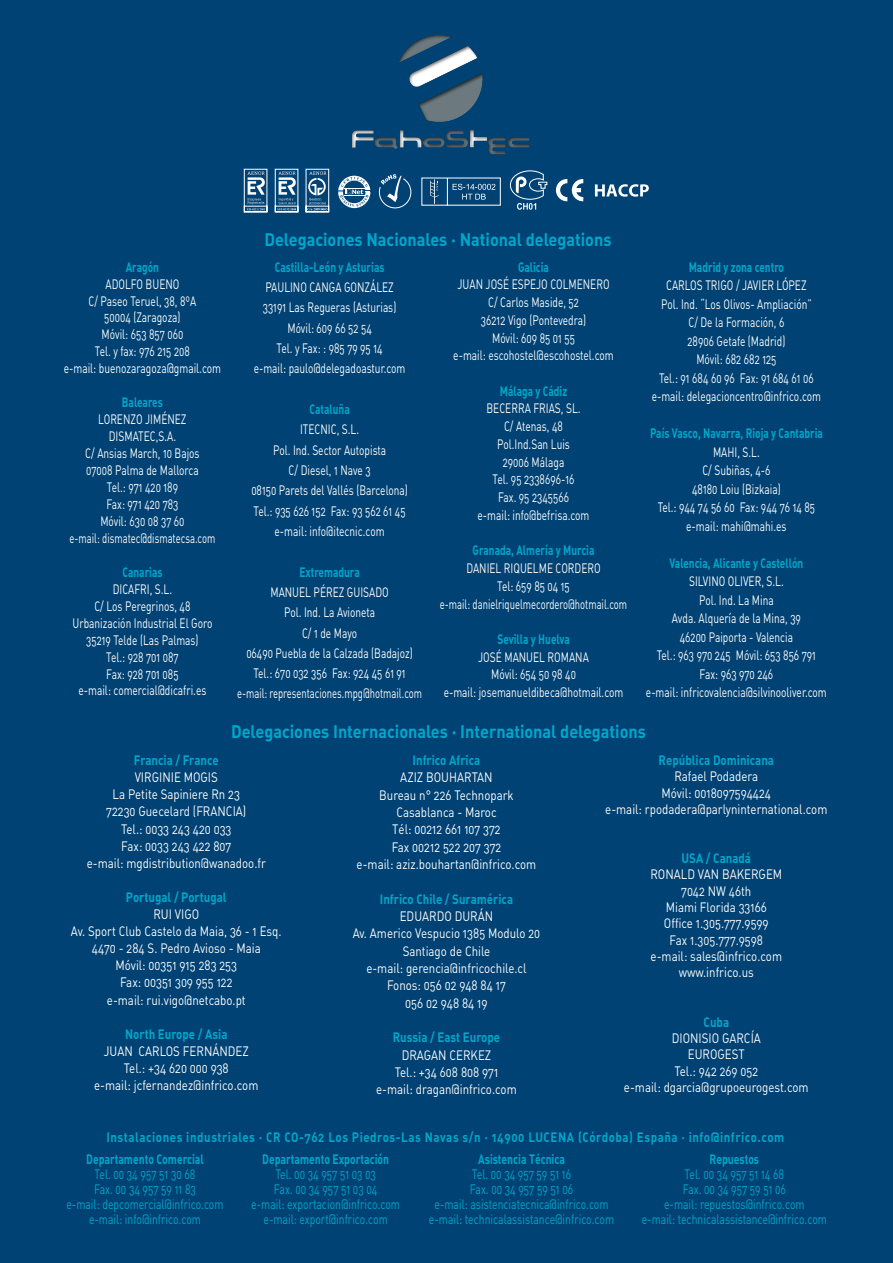
<style>
.page{position:relative;width:893px;height:1263px;background:#004274}
.page>*{position:absolute;margin:0;border:0;box-sizing:border-box;transform-origin:0 0}
.t1{font:18px "DIN Bold Alternate";color:#00a7ca;scale:.9 1}
.t2{font:13.5px/17px "DIN Regular Alternate";color:#fff;text-align:center;scale:.75 1}
.t3{font:13.5px/17.1px "DIN Regular Alternate";color:#fff;text-align:center;scale:.85 1}
.t4{font:13.5px/15px "DIN Regular Alternate";color:#00a7ca;text-align:center;scale:.77 1}
.t5{font:13.5px "DIN Bold Alternate";color:#00a7ca;scale:.75 1}
.t6{font:13.5px "DIN Bold Alternate";color:#00a7ca;scale:.85 1}
.t7{font:13.5px/22.5px "DIN Bold Alternate";letter-spacing:.05em;color:#00a7ca;scale:.85 1}
.t8{font:13.5px "DIN Bold Alternate";color:#00a7ca;scale:.77 1}
</style>
<div class="page">
<div style="left:350px;top:129px;width:180px;height:28px;background:#151616;opacity:.75"></div>
<div style="left:396px;top:34px;width:87px;height:88px;background:#151616;opacity:.75"></div>
<svg style="left:338px;top:176px;width:32px;height:32px"></svg>
<svg style="left:379px;top:174px;width:32px;height:34px"></svg>
<svg style="left:556px;top:179px;width:27px;height:22px"></svg>
<svg style="left:595px;top:184px;width:54px;height:13px"></svg>
<svg style="left:510px;top:171px;width:37px;height:39px"></svg>
<svg style="left:244px;top:169px;width:23px;height:43px"></svg>
<svg style="left:275px;top:169px;width:23px;height:43px"></svg>
<svg style="left:306px;top:169px;width:23px;height:43px"></svg>
<svg style="left:421px;top:178px;width:80px;height:28px"></svg>
<p class="t5" style="left:126px;top:258px;width:46px">Aragón</p>
<p class="t2" style="left:64px;top:275px;width:211px">ADOLFO BUENO<br>C/ Paseo Teruel, 38, 8ºA<br>50004 (Zaragoza)<br>Móvil: 653 857 060<br>Tel. y fax: 976 215 208<br>e-mail: buenozaragoza@gmail.com</p>
<p class="t5" style="left:122px;top:394px;width:56px">Baleares</p>
<p class="t2" style="left:70px;top:411px;width:196px">LORENZO JIMÉNEZ<br>DISMATEC,S.A.<br>C/ Ansias March, 10 Bajos<br>07008 Palma de Mallorca<br>Tel.: 971 420 189<br>Fax: 971 420 783<br>Móvil: 630 08 37 60<br>e-mail: dismatec@dismatecsa.com</p>
<p class="t5" style="left:122px;top:563px;width:55px">Canarias</p>
<p class="t2" style="left:73px;top:580px;width:188px">DICAFRI, S.L.<br>C/ Los Peregrinos, 48<br>Urbanización Industrial El Goro<br>35219 Telde (Las Palmas)<br>Tel.: 928 701 087<br>Fax: 928 701 085<br>e-mail: comercial@dicafri.es</p>
<h1 class="t1" style="left:264px;top:228px;width:387px">Delegaciones Nacionales · National delegations</h1>
<p class="t5" style="left:275px;top:258px;width:148px">Castilla-León y Asturias</p>
<p class="t2" style="left:254px;top:277px;width:204px;line-height:20.4px">PAULINO CANGA GONZÁLEZ<br>33191 Las Regueras (Asturias)<br>Móvil: 609 66 52 54<br>Tel. y Fax: : 985 79 95 14<br>e-mail: paulo@delegadoastur.com</p>
<p class="t5" style="left:309px;top:400px;width:55px">Cataluña</p>
<p class="t2" style="left:251px;top:419px;width:210px;line-height:20.4px">ITECNIC, S.L.<br>Pol. Ind. Sector Autopista<br>C/ Diesel, 1 Nave 3<br>08150 Parets del Vallés (Barcelona)<br>Tel.: 935 626 152 Fax: 93 562 61 45 e-mail: info@itecnic.com</p>
<p class="t5" style="left:299px;top:563px;width:82px">Extremadura</p>
<p class="t2" style="left:237px;top:582px;width:248px;line-height:20.2px">MANUEL PÉREZ GUISADO<br>Pol. Ind. La Avioneta<br>C/ 1 de Mayo<br>06490 Puebla de la Calzada (Badajoz)<br>Tel.: 670 032 356 Fax: 924 45 61 91 e-mail: representaciones.mpg@hotmail.com</p>
<p class="t5" style="left:518px;top:258px;width:43px">Galicia</p>
<p class="t2" style="left:453px;top:275px;width:215px;line-height:17.7px">JUAN JOSÉ ESPEJO COLMENERO<br>C/ Carlos Maside, 52<br>36212 Vigo (Pontevedra)<br>Móvil: 609 85 01 55<br>e-mail: escohostel@escohostel.com</p>
<p class="t5" style="left:500px;top:382px;width:91px">Málaga y Cádiz</p>
<p class="t2" style="left:478px;top:399px;width:151px;line-height:17.7px">BECERRA FRIAS, SL.<br>C/ Atenas, 48<br>Pol.Ind.San Luis<br>29006 Málaga<br>Tel. 95 2338696-16<br>Fax. 95 2345566<br>e-mail: info@befrisa.com</p>
<p class="t5" style="left:473px;top:542px;width:164px">Granada, Almería y Murcia</p>
<p class="t2" style="left:440px;top:559px;width:251px;line-height:17.7px">DANIEL RIQUELME CORDERO<br>Tel: 659 85 04 15<br>e-mail: danielriquelmecordero@hotmail.com</p>
<p class="t5" style="left:497px;top:630px;width:98px">Sevilla y Huelva</p>
<p class="t2" style="left:444px;top:648px;width:241px;line-height:17.7px">JOSÉ MANUEL ROMANA<br>Móvil: 654 50 98 40<br>e-mail: josemanueldibeca@hotmail.com</p>
<p class="t5" style="left:689px;top:258px;width:129px">Madrid y zona centro</p>
<p class="t2" style="left:652px;top:276px;width:227px;line-height:18.5px">CARLOS TRIGO / JAVIER LÓPEZ<br>Pol. Ind. “Los Olivos- Ampliación”<br>C/ De la Formación, 6<br>28906 Getafe (Madrid)<br>Móvil: 682 682 125<br>Tel.: 91 684 60 96 Fax: 91 684 61 06 e-mail: delegacioncentro@infrico.com</p>
<p class="t5" style="left:650px;top:424px;width:232px">País Vasco, Navarra, Rioja y Cantabria</p>
<p class="t2" style="left:658px;top:442px;width:212px;line-height:18.5px">MAHI, S.L.<br>C/ Subiñas, 4-6<br>48180 Loiu (Bizkaia)<br>Tel.: 944 74 56 60 Fax: 944 76 14 85 e-mail: mahi@mahi.es</p>
<p class="t5" style="left:669px;top:554px;width:180px">Valencia, Alicante y Castellón</p>
<p class="t2" style="left:646px;top:572px;width:243px;line-height:18.5px">SILVINO OLIVER, S.L.<br>Pol. Ind. La Mina<br>Avda. Alquería de la Mina, 39<br>46200 Paiporta - Valencia<br>Tel.: 963 970 245 Móvil: 653 856 791<br>Fax: 963 970 246<br>e-mail: infricovalencia@silvinooliver.com</p>
<h1 class="t1" style="left:231px;top:719px;width:462px">Delegaciones Internacionales · International delegations</h1>
<p class="t6" style="left:134px;top:751px;width:101px">Francia / France</p>
<p class="t3" style="left:87px;top:768px;width:212px">VIRGINIE MOGIS<br>La Petite Sapiniere Rn 23<br>72230 Guecelard (FRANCIA)<br>Tel.: 0033 243 420 033<br>Fax: 0033 243 422 807<br>e-mail: mgdistribution@wanadoo.fr</p>
<p class="t6" style="left:126px;top:888px;width:120px">Portugal / Portugal</p>
<p class="t3" style="left:71px;top:905px;width:249px">RUI VIGO<br>Av. Sport Club Castelo da Maia, 36 - 1 Esq.<br>4470 - 284 S. Pedro Avioso - Maia<br>Móvil: 00351 915 283 253<br>Fax: 00351 309 955 122<br>e-mail: rui.vigo@netcabo.pt</p>
<p class="t6" style="left:125px;top:1025px;width:122px">North Europe / Asia</p>
<p class="t3" style="left:94px;top:1042px;width:195px">JUAN CARLOS FERNÁNDEZ<br>Tel.: +34 620 000 938<br>e-mail: jcfernandez@infrico.com</p>
<p class="t6" style="left:413px;top:751px;width:81px">Infrico Africa</p>
<p class="t3" style="left:357px;top:768px;width:213px">AZIZ BOUHARTAN<br>Bureau n° 226 Technopark<br>Casablanca - Maroc<br>Tél: 00212 661 107 372<br>Fax 00212 522 207 372<br>e-mail: aziz.bouhartan@infrico.com</p>
<p class="t6" style="left:380px;top:890px;width:158px">Infrico Chile / Suramérica</p>
<p class="t3" style="left:353px;top:907px;width:222px">EDUARDO DURÁN<br>Av. Americo Vespucio 1385 Modulo 20<br>Santiago de Chile<br>e-mail: gerencia@infricochile.cl<br>Fonos: 056 02 948 84 17<br>056 02 948 84 19</p>
<p class="t6" style="left:393px;top:1028px;width:128px">Russia / East Europe</p>
<p class="t3" style="left:376px;top:1046px;width:167px">DRAGAN CERKEZ<br>Tel.: +34 608 808 971 e-mail: dragan@infrico.com</p>
<p class="t6" style="left:659px;top:751px;width:137px">República Dominicana</p>
<p class="t3" style="left:605px;top:768px;width:263px;line-height:16.4px">Rafael Podadera<br>Móvil: 0018097594424<br>e-mail: rpodadera@parlyninternational.com</p>
<p class="t6" style="left:681px;top:849px;width:83px">USA / Canadá</p>
<p class="t3" style="left:650px;top:866px;width:157px;line-height:16.4px">RONALD VAN BAKERGEM<br>7042 NW 46th<br>Miami Florida 33166<br>Office 1.305.777.9599<br>Fax 1.305.777.9598 e-mail: sales@infrico.com www.infrico.us</p>
<p class="t6" style="left:703px;top:1013px;width:32px">Cuba</p>
<p class="t3" style="left:624px;top:1029px;width:219px;line-height:16.4px">DIONISIO GARCÍA<br>EUROGEST<br>Tel.: 942 269 052<br>e-mail: dgarcia@grupoeurogest.com</p>
<p class="t7" style="left:86px;top:1125px;width:823px;text-indent:20px">Instalaciones industriales · CR CO-762 Los Piedros-Las Navas s/n · 14900 LUCENA (Córdoba) España · info@infrico.com<br>Departamento Comercial</p>
<p class="t4" style="left:66px;top:1166px;width:206px">Tel. 00 34 957 51 30 68<br>Fax. 00 34 957 59 11 83<br>e-mail: depcomercial@infrico.com e-mail: info@infrico.com</p>
<p class="t8" style="left:262px;top:1151px;width:166px">Departamento Exportación</p>
<p class="t4" style="left:251px;top:1167px;width:195px">Tel. 00 34 957 51 03 03<br>Fax. 00 34 957 51 03 04<br>e-mail: exportacion@infrico.com e-mail: export@infrico.com</p>
<p class="t8" style="left:478px;top:1151px;width:114px">Asistencia Técnica</p>
<p class="t4" style="left:429px;top:1167px;width:242px">Tel. 00 34 957 59 51 16<br>Fax. 00 34 957 59 51 06<br>e-mail: asistenciatecnica@infrico.com e-mail: technicalassistance@infrico.com</p>
<p class="t8" style="left:710px;top:1150px;width:66px">Repuestos</p>
<p class="t4" style="left:642px;top:1166px;width:242px">Tel. 00 34 957 51 14 68<br>Fax. 00 34 957 59 51 06<br>e-mail: repuestos@infrico.com<br>e-mail: technicalassistance@infrico.com</p>
</div>
